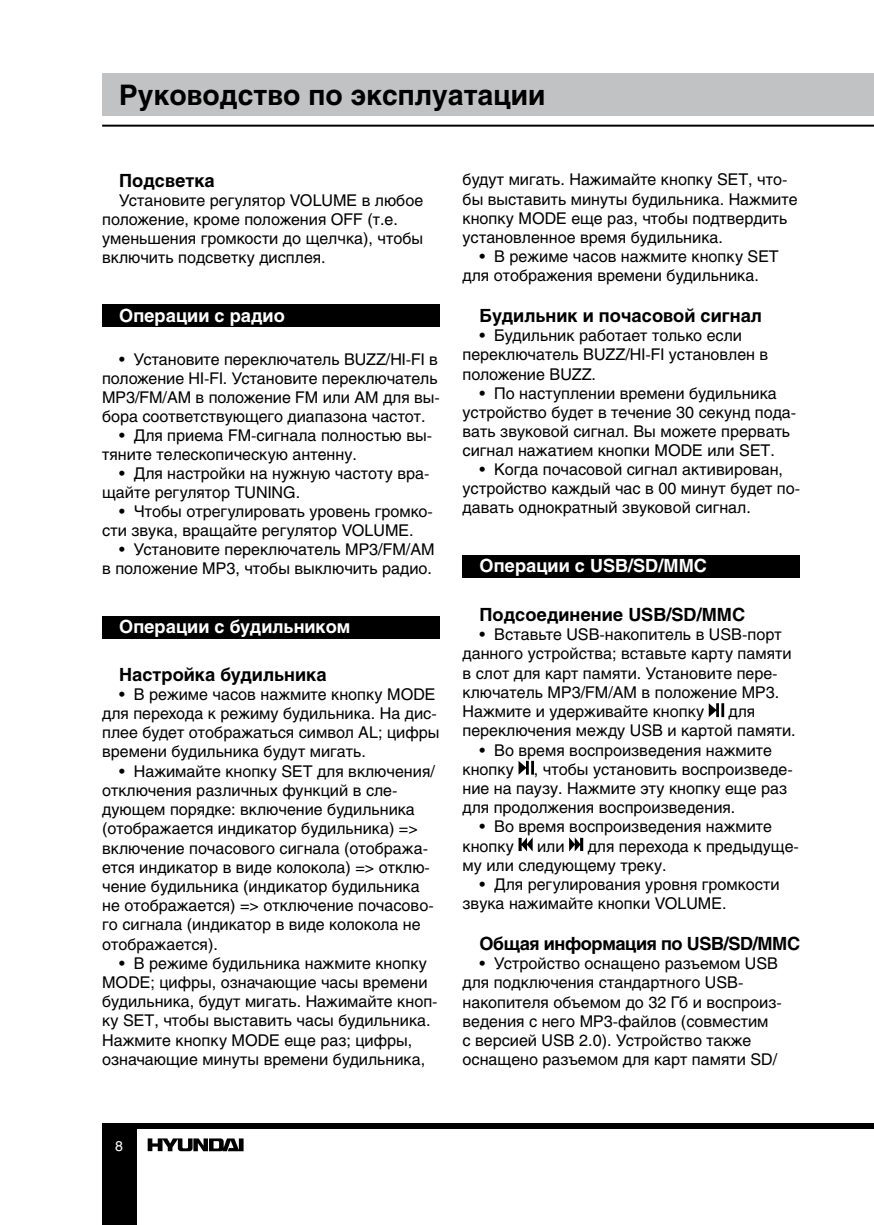
<style>
.page{position:relative;width:874px;height:1225px;background:#fff}
.page>*{position:absolute;margin:0;border:0;box-sizing:border-box;transform-origin:0 0}
.t1{font:700 28px "Helios";color:#000}
.t2{font:700 18px "Helios";color:#000}
.t3{font:700 18px "Helios";color:#fff}
.t4{font:700 18px "Helios";letter-spacing:-.02em;color:#000}
.t5{font:16px/19.2px "Helios";color:#000}
.t6{font:14px "Helios";color:#fff}
</style>
<div class="page">
<hr style="left:102px;top:125px;width:771px;height:2px;background:#000">
<div style="left:102px;top:1122px;width:771px;height:6px;background:#000"></div>
<div style="left:102px;top:1123px;width:34px;height:102px;background:#000"></div>
<div style="left:102px;top:74px;width:771px;height:42px;background:#c1c2c4"></div>
<svg style="left:148px;top:1138px;width:95px;height:13px"></svg>
<div style="left:102px;top:304px;width:337px;height:23px;background:#000"></div>
<div style="left:102px;top:616px;width:337px;height:22px;background:#000"></div>
<div style="left:462px;top:555px;width:337px;height:23px;background:#000"></div>
<svg style="left:708px;top:703px;width:15px;height:14px"></svg>
<svg style="left:518px;top:761px;width:15px;height:13px"></svg>
<svg style="left:518px;top:837px;width:14px;height:14px"></svg>
<svg style="left:569px;top:837px;width:14px;height:14px"></svg>
<h1 class="t1" style="left:119px;top:79px;width:427px">Руководство по эксплуатации</h1>
<p class="t2" style="left:119px;top:170px;width:97px">Подсветка</p>
<p class="t5" style="left:102px;top:191px;width:322px;text-indent:17px">Установите регулятор VOLUME в любое положение, кроме положения OFF (т.е. уменьшения громкости до щелчка), чтобы включить подсветку дисплея.</p>
<p class="t3" style="left:119px;top:305px;width:167px">Операции с радио</p>
<p class="t5" style="left:102px;top:350px;width:339px;text-indent:17px">• Установите переключатель BUZZ/HI-FI в положение HI-FI. Установите переключатель MP3/FM/AM в положение FM или AM для вы&shy;бора соответствующего диапазона частот.</p>
<p class="t5" style="left:102px;top:426px;width:331px;text-indent:17px">• Для приема FM-сигнала полностью вы&shy;тяните телескопическую антенну.</p>
<p class="t5" style="left:102px;top:464px;width:329px;text-indent:17px">• Для настройки на нужную частоту вра&shy;щайте регулятор TUNING.</p>
<p class="t5" style="left:102px;top:502px;width:332px;text-indent:17px">• Чтобы отрегулировать уровень громко&shy;сти звука, вращайте регулятор VOLUME.</p>
<p class="t5" style="left:102px;top:540px;width:334px;text-align:right">• Установите переключатель MP3/FM/AM<br>в положение MP3, чтобы выключить радио.</p>
<p class="t3" style="left:119px;top:616px;width:232px">Операции с будильником</p>
<p class="t2" style="left:119px;top:664px;width:209px">Настройка будильника</p>
<p class="t5" style="left:102px;top:684px;width:338px;text-indent:17px">• В режиме часов нажмите кнопку MODE для перехода к режиму будильника. На дис&shy;плее будет отображаться символ AL; цифры времени будильника будут мигать.</p>
<p class="t5" style="left:102px;top:761px;width:334px;text-indent:17px">• Нажимайте кнопку SET для включения/ отключения различных функций в сле&shy;дующем порядке: включение будильника (отображается индикатор будильника) =&gt; включение почасового сигнала (отобража&shy;ется индикатор в виде колокола) =&gt; отклю&shy;чение будильника (индикатор будильника не отображается) =&gt; отключение почасово&shy;го сигнала (индикатор в виде колокола не отображается).</p>
<p class="t5" style="left:102px;top:953px;width:337px;text-indent:17px">• В режиме будильника нажмите кнопку MODE; цифры, означающие часы времени будильника, будут мигать. Нажимайте кноп&shy;ку SET, чтобы выставить часы будильника.<br>Нажмите кнопку MODE еще раз; цифры, означающие минуты времени будильника,</p>
<p class="t5" style="left:462px;top:170px;width:336px">будут мигать. Нажимайте кнопку SET, что&shy;бы выставить минуты будильника. Нажмите кнопку MODE еще раз, чтобы подтвердить установленное время будильника.</p>
<p class="t5" style="left:462px;top:247px;width:317px;text-indent:17px">• В режиме часов нажмите кнопку SET для отображения времени будильника.</p>
<p class="t2" style="left:479px;top:305px;width:284px">Будильник и почасовой сигнал</p>
<p class="t5" style="left:462px;top:326px;width:307px;text-indent:17px">• Будильник работает только если переключатель BUZZ/HI-FI установлен в положение BUZZ.</p>
<p class="t5" style="left:462px;top:383px;width:335px;text-indent:17px">• По наступлении времени будильника устройство будет в течение 30 секунд пода&shy;вать звуковой сигнал. Вы можете прервать сигнал нажатием кнопки MODE или SET.</p>
<p class="t5" style="left:462px;top:460px;width:339px;text-indent:17px">• Когда почасовой сигнал активирован, устройство каждый час в 00 минут будет по&shy;давать однократный звуковой сигнал.</p>
<p class="t3" style="left:479px;top:555px;width:229px">Операции с USB/SD/MMC</p>
<p class="t2" style="left:479px;top:604px;width:267px">Подсоединение USB/SD/MMC</p>
<p class="t5" style="left:462px;top:625px;width:330px;text-indent:17px">• Вставьте USB-накопитель в USB-порт данного устройства; вставьте карту памяти в слот для карт памяти. Установите пере&shy;ключатель MP3/FM/AM в положение MP3.<br>Нажмите и удерживайте кнопку</p>
<p class="t5" style="left:462px;top:701px;width:334px;text-indent:266px">для переключения между USB и картой памяти.</p>
<p class="t5" style="left:462px;top:740px;width:331px;text-indent:17px">• Во время воспроизведения нажмите кнопку , чтобы установить воспроизведе&shy;ние на паузу. Нажмите эту кнопку еще раз для продолжения воспроизведения.</p>
<p class="t5" style="left:462px;top:817px;width:311px;text-indent:17px">• Во время воспроизведения нажмите кнопку</p>
<p class="t5" style="left:462px;top:836px;width:338px;text-indent:125px">для перехода к предыдуще&shy;му или следующему треку.</p>
<p class="t5" style="left:462px;top:874px;width:318px;text-indent:17px">• Для регулирования уровня громкости звука нажимайте кнопки VOLUME.</p>
<p class="t4" style="left:479px;top:933px;width:322px">Общая информация по USB/SD/MMC</p>
<p class="t5" style="left:462px;top:953px;width:321px;text-indent:17px">• Устройство оснащено разъемом USB для подключения стандартного USB&shy;накопителя объемом до 32 Гб и воспроиз&shy;ведения с него MP3-файлов (совместим<br>с версией USB 2.0). Устройство также оснащено разъемом для карт памяти SD/</p>
<p class="t5" style="left:537px;top:836px;width:29px">или</p>
<p class="t6" style="left:115px;top:1138px;width:9px">8</p>
</div>
